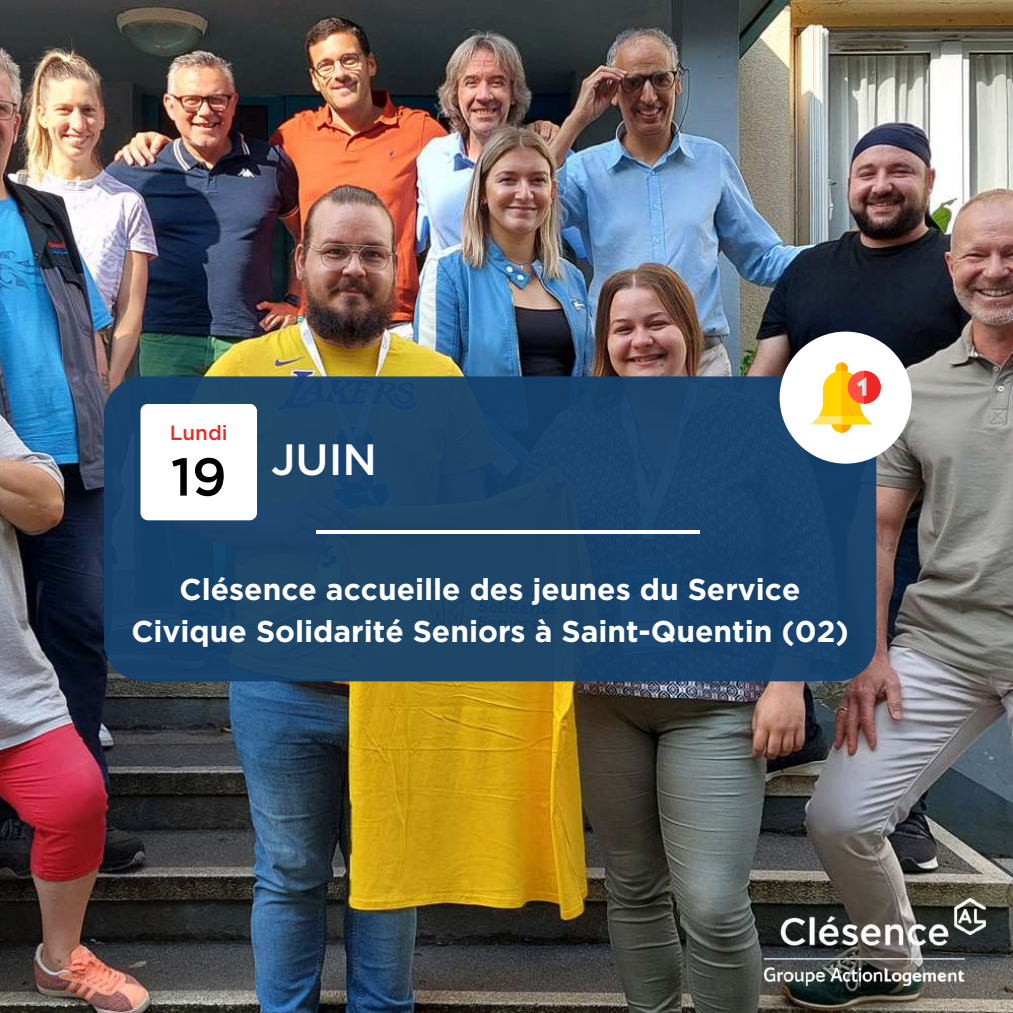
<style>
.page{position:relative;width:1013px;height:1013px;background:#fff}
.page>*{position:absolute;margin:0;border:0;box-sizing:border-box;transform-origin:0 0}
.t1{font:500 53.12px "Gotham";color:#000}
.t2{font:500 43.75px "Gotham";color:#fff}
.t3{font:700 30px/41.2px "Gotham";color:#fff;text-align:center}
.t4{font:500 20.62px "Gotham";color:#e92c24}
</style>
<div class="page">
<img style="left:0;top:0;width:1012px;height:1012px">
<div style="left:104px;top:376px;width:772px;height:305px;background:#1b456a;border-radius:40px"></div>
<div style="left:779px;top:331px;width:132px;height:132px;background:#fff;border-radius:50%"></div>
<div style="left:140px;top:404px;width:117px;height:116px;background:#fff;border-radius:8px"></div>
<svg style="left:810px;top:362px;width:70px;height:71px"></svg>
<hr style="left:316px;top:530px;width:383px;height:3px;background:#fff">
<img style="left:764px;top:898px;width:221px;height:87px">
<p class="t4" style="left:170px;top:424px;width:59px">Lundi</p>
<h1 class="t1" style="left:171px;top:453px;width:57px">19</h1>
<h2 class="t2" style="left:271px;top:440px;width:107px">JUIN</h2>
<p class="t3" style="left:131px;top:570px;width:719px">Clésence accueille des jeunes du Service<br>Civique Solidarité Seniors à Saint-Quentin (02)</p>
</div>
